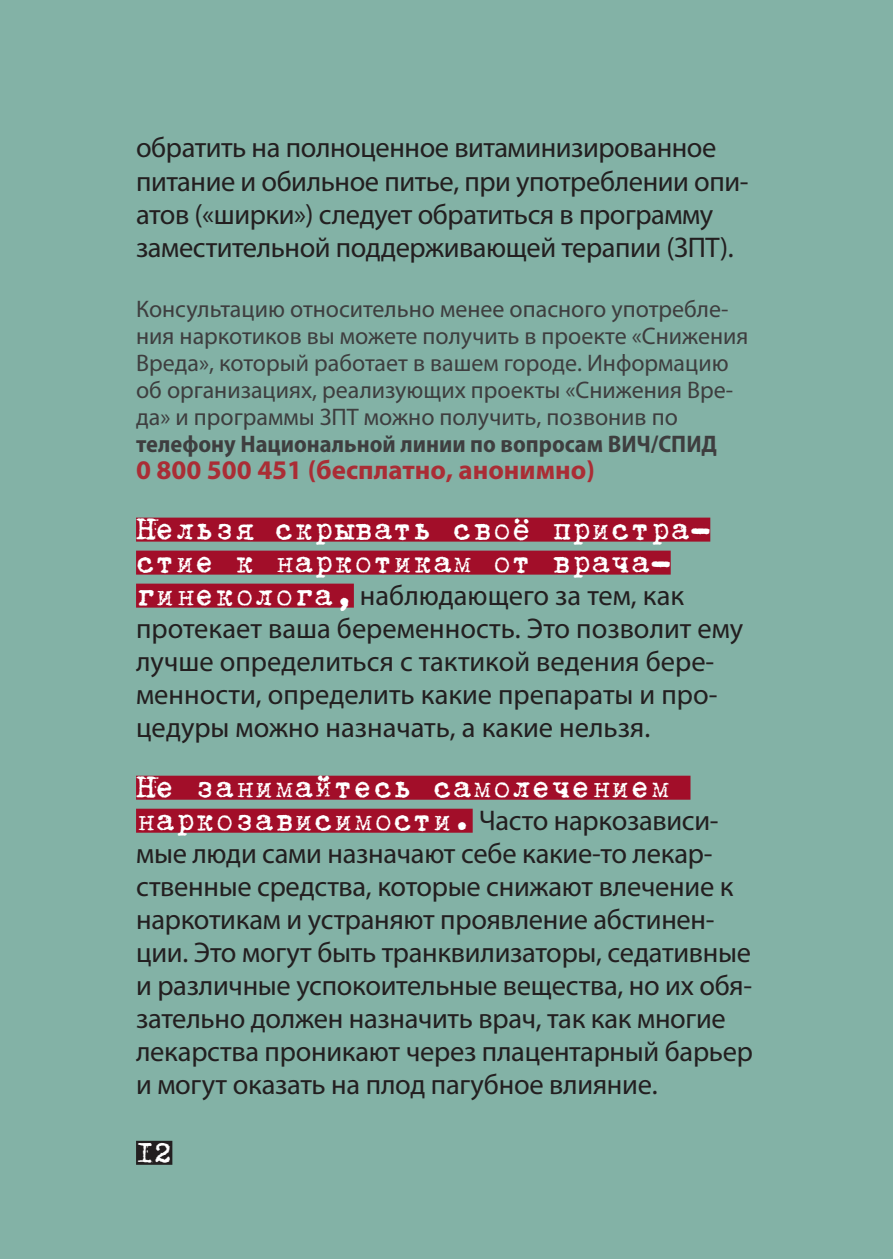
<style>
.page{position:relative;width:893px;height:1259px;background:#83b2a6}
.page>*{position:absolute;margin:0;border:0;box-sizing:border-box;transform-origin:0 0}
.t1{font:36px/33px "Trixie C";color:#fff}
.t2{font:33px "Trixie C";color:#fff}
.t3{font:28.5px/33px "Myriad Pro";letter-spacing:-.01em;color:#231f20}
.t4{font:700 27px "Myriad Pro";color:#aa2d35}
.t5{font:24px/27px "Myriad Pro";color:#3e3e3f}
.t6{font:700 semi-condensed 24px "Myriad Pro";color:#3e3e3f}
.s1{font-family:"Trixie C";font-size:36px;color:#fff}
.s2{font-family:"Myriad Pro";font-size:28.5px;color:#231f20}
</style>
<div class="page">
<div style="left:136px;top:1140px;width:36px;height:24px;background:#231f20"></div>
<div style="left:136px;top:517px;width:574px;height:24px;background:#a20e29"></div>
<div style="left:136px;top:550px;width:535px;height:24px;background:#a20e29"></div>
<div style="left:136px;top:583px;width:218px;height:24px;background:#a20e29"></div>
<div style="left:136px;top:775px;width:554px;height:24px;background:#a20e29"></div>
<div style="left:136px;top:808px;width:337px;height:24px;background:#a20e29"></div>
<p class="t3" style="left:136px;top:131px;width:614px">обратить на полноценное витаминизированное питание и обильное питье, при употреблении опи&shy;атов («ширки») следует обратиться в программу заместительной поддерживающей терапии (ЗПТ).</p>
<p class="t5" style="left:136px;top:295px;width:614px">Консультацию относительно менее опасного употребле&shy;ния наркотиков вы можете получить в проекте «Снижения Вреда», который работает в вашем городе. Информацию об организациях, реализующих проекты «Снижения Вре&shy;да» и программы ЗПТ можно получить, позвонив по</p>
<p class="t6" style="left:136px;top:430px;width:582px">телефону Национальной линии по вопросам ВИЧ/СПИД</p>
<p class="t4" style="left:136px;top:452px;width:460px">0 800 500 451 (бесплатно, анонимно)</p>
<p class="t1" style="left:136px;top:509px;width:576px">Нельзя скрывать своё пристра&shy;стие к наркотикам от врача-</p>
<p class="t3" style="left:136px;top:578px;width:609px"><span class="s1">гинеколога,</span> наблюдающего за тем, как протекает ваша беременность. Это позволит ему лучше определиться с тактикой ведения бере&shy;менности, определить какие препараты и про&shy;цедуры можно назначать, а какие нельзя.</p>
<p class="t1" style="left:136px;top:767px;width:584px">Не занимайтесь самолечением наркозависимости. <span class="s2">Часто наркозависи-</span></p>
<p class="t3" style="left:136px;top:836px;width:618px">мые люди сами назначают себе какие-то лекар&shy;ственные средства, которые снижают влечение к наркотикам и устраняют проявление абстинен&shy;ции. Это могут быть транквилизаторы, седативные и различные успокоительные вещества, но их обя&shy;зательно должен назначить врач, так как многие лекарства проникают через плацентарный барьер и могут оказать на плод пагубное влияние.</p>
<p class="t2" style="left:136px;top:1129px;width:38px">12</p>
</div>
